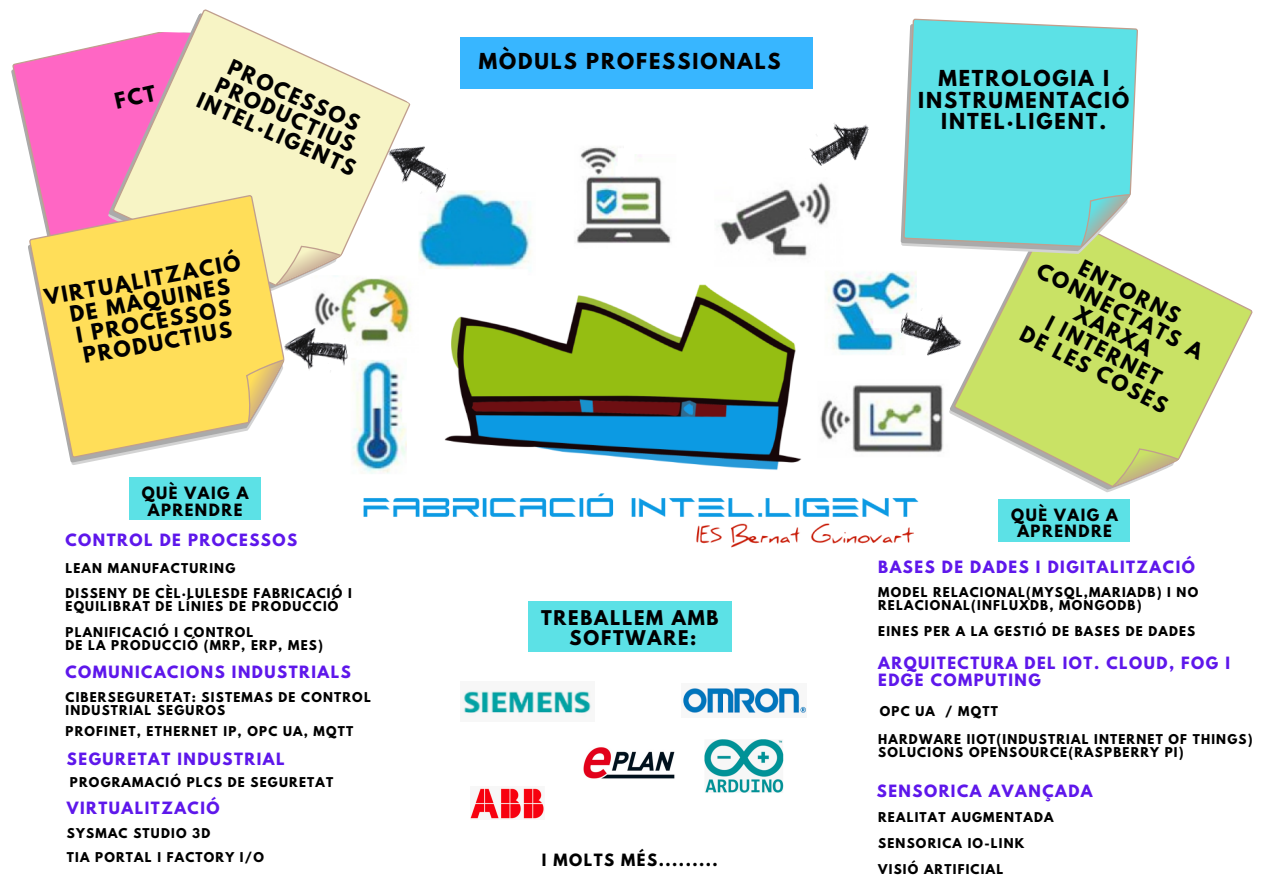
<style>
.page{position:relative;width:1263px;height:894px;background:#fff}
.page>*{position:absolute;margin:0;border:0;box-sizing:border-box;transform-origin:0 0}
.t1{font:700 19.5px/21.3px "League Spartan";letter-spacing:.1em;color:#000;text-align:center}
.t2{font:700 18px "League Spartan";letter-spacing:.1em;color:#000}
.t3{font:700 15px "League Spartan";letter-spacing:.1em;color:#5e17eb}
.t4{font:700 15px/16.8px "League Spartan";letter-spacing:.1em;color:#000;text-align:center}
.t5{font:700 12px/13px "League Spartan";letter-spacing:.1em;color:#000}
</style>
<div class="page">
<img style="left:352px;top:147px;width:556px;height:401px">
<img style="left:791px;top:123px;width:59px;height:70px">
<svg style="left:11px;top:52px;width:55px;height:132px"></svg>
<svg style="left:69px;top:9px;width:373px;height:332px"></svg>
<svg style="left:292px;top:230px;width:51px;height:74px"></svg>
<svg style="left:912px;top:272px;width:341px;height:270px"></svg>
<svg style="left:1108px;top:433px;width:72px;height:73px"></svg>
<svg style="left:851px;top:18px;width:326px;height:280px"></svg>
<svg style="left:1075px;top:182px;width:57px;height:73px"></svg>
<img style="left:878px;top:298px;width:97px;height:77px">
<img style="left:371px;top:120px;width:100px;height:87px">
<img style="left:292px;top:314px;width:71px;height:61px">
<div style="left:129px;top:477px;width:131px;height:43px;background:#5ce1e6"></div>
<svg style="left:28px;top:184px;width:264px;height:281px"></svg>
<svg style="left:243px;top:356px;width:42px;height:67px"></svg>
<div style="left:460px;top:37px;width:352px;height:52px;background:#38b6ff"></div>
<img style="left:463px;top:690px;width:129px;height:27px">
<div style="left:528px;top:601px;width:203px;height:50px;background:#5ce1e6"></div>
<img style="left:683px;top:688px;width:123px;height:25px">
<img style="left:471px;top:788px;width:73px;height:31px">
<img style="left:583px;top:747px;width:92px;height:32px">
<img style="left:704px;top:739px;width:80px;height:54px">
<div style="left:999px;top:499px;width:131px;height:42px;background:#5ce1e6"></div>
<svg style="left:114px;top:84px;width:43px;height:25px"></svg>
<p class="t1" style="left:232px;top:59px;width:143px;rotate:24deg">PROCESSOS</p>
<p class="t1" style="left:210px;top:72px;width:173px;rotate:24deg">PRODUCTIUS<br>INTEL·LIGENTS</p>
<p class="t1" style="left:43px;top:289px;width:200px;rotate:-10deg">VIRTUALITZACIÓ</p>
<p class="t1" style="left:69px;top:306px;width:164px;rotate:-10deg">DE MÀQUINES</p>
<p class="t1" style="left:75px;top:327px;width:159px;rotate:-10deg">I PROCESSOS</p>
<p class="t1" style="left:82px;top:347px;width:152px;rotate:-10deg">PRODUCTIUS</p>
<p class="t4" style="left:142px;top:486px;width:108px">QUÈ VAIG A<br>APRENDRE</p>
<p class="t3" style="left:66px;top:532px;width:233px">CONTROL DE PROCESSOS</p>
<p class="t5" style="left:66px;top:562px;width:171px">LEAN MANUFACTURING</p>
<p class="t5" style="left:66px;top:587px;width:288px">DISSENY DE CÈL·LULESDE FABRICACIÓ I</p>
<p class="t5" style="left:66px;top:600px;width:274px">EQUILIBRAT DE LÍNIES DE PRODUCCIÓ</p>
<p class="t5" style="left:66px;top:626px;width:189px">PLANIFICACIÓ I CONTROL</p>
<p class="t5" style="left:66px;top:639px;width:259px">DE LA PRODUCCIÓ (MRP, ERP, MES)</p>
<p class="t1" style="left:479px;top:53px;width:304px">MÒDULS PROFESSIONALS</p>
<p class="t2" style="left:541px;top:608px;width:179px">TREBALLEM AMB</p>
<p class="t2" style="left:570px;top:628px;width:128px">SOFTWARE:</p>
<p class="t1" style="left:938px;top:70px;width:172px">METROLOGIA I</p>
<p class="t1" style="left:918px;top:92px;width:213px">INSTRUMENTACIÓ</p>
<p class="t1" style="left:941px;top:113px;width:167px">INTEL·LIGENT.</p>
<p class="t1" style="left:1084px;top:259px;width:112px;rotate:27deg">ENTORNS</p>
<p class="t1" style="left:1042px;top:261px;width:185px;rotate:27deg">CONNECTATS A</p>
<p class="t1" style="left:1080px;top:305px;width:85px;rotate:27deg">XARXA</p>
<p class="t1" style="left:1051px;top:314px;width:128px;rotate:27deg">I INTERNET</p>
<p class="t1" style="left:1025px;top:325px;width:164px;rotate:27deg">DE LES COSES</p>
<p class="t4" style="left:1011px;top:508px;width:108px">QUÈ VAIG A<br>APRENDRE</p>
<p class="t3" style="left:878px;top:559px;width:318px">BASES DE DADES I DIGITALITZACIÓ</p>
<p class="t5" style="left:878px;top:587px;width:322px">MODEL RELACIONAL(MYSQL,MARIADB) I NO<br>RELACIONAL(INFLUXDB, MONGODB)</p>
<p class="t5" style="left:878px;top:626px;width:319px">EINES PER A LA GESTIÓ DE BASES DE DADES</p>
<p class="t3" style="left:66px;top:664px;width:287px">COMUNICACIONS INDUSTRIALS</p>
<p class="t3" style="left:878px;top:655px;width:353px">ARQUITECTURA DEL IOT. CLOUD, FOG I</p>
<p class="t3" style="left:878px;top:672px;width:164px">EDGE COMPUTING</p>
<p class="t5" style="left:66px;top:691px;width:307px">CIBERSEGURETAT: SISTEMAS DE CONTROL</p>
<p class="t5" style="left:66px;top:704px;width:161px">INDUSTRIAL SEGUROS</p>
<p class="t5" style="left:66px;top:725px;width:289px">PROFINET, ETHERNET IP, OPC UA, MQTT</p>
<p class="t5" style="left:70px;top:777px;width:265px">PROGRAMACIÓ PLCS DE SEGURETAT</p>
<p class="t3" style="left:67px;top:751px;width:219px">SEGURETAT INDUSTRIAL</p>
<p class="t3" style="left:67px;top:800px;width:154px">VIRTUALITZACIÓ</p>
<p class="t5" style="left:67px;top:827px;width:145px">SYSMAC STUDIO 3D</p>
<p class="t5" style="left:67px;top:851px;width:198px">TIA PORTAL I FACTORY I/O</p>
<p class="t4" style="left:542px;top:853px;width:178px">I MOLTS MÉS.........</p>
<p class="t5" style="left:880px;top:705px;width:119px">OPC UA / MQTT</p>
<p class="t5" style="left:878px;top:734px;width:376px">HARDWARE IIOT(INDUSTRIAL INTERNET OF THINGS)</p>
<p class="t5" style="left:878px;top:747px;width:307px">SOLUCIONS OPENSOURCE(RASPBERRY PI)</p>
<p class="t3" style="left:877px;top:782px;width:217px">SENSORICA AVANÇADA</p>
<p class="t5" style="left:878px;top:811px;width:177px">REALITAT AUGMENTADA</p>
<p class="t5" style="left:878px;top:837px;width:148px">SENSORICA IO-LINK</p>
<p class="t5" style="left:878px;top:863px;width:126px">VISIÓ ARTIFICIAL</p>
</div>
